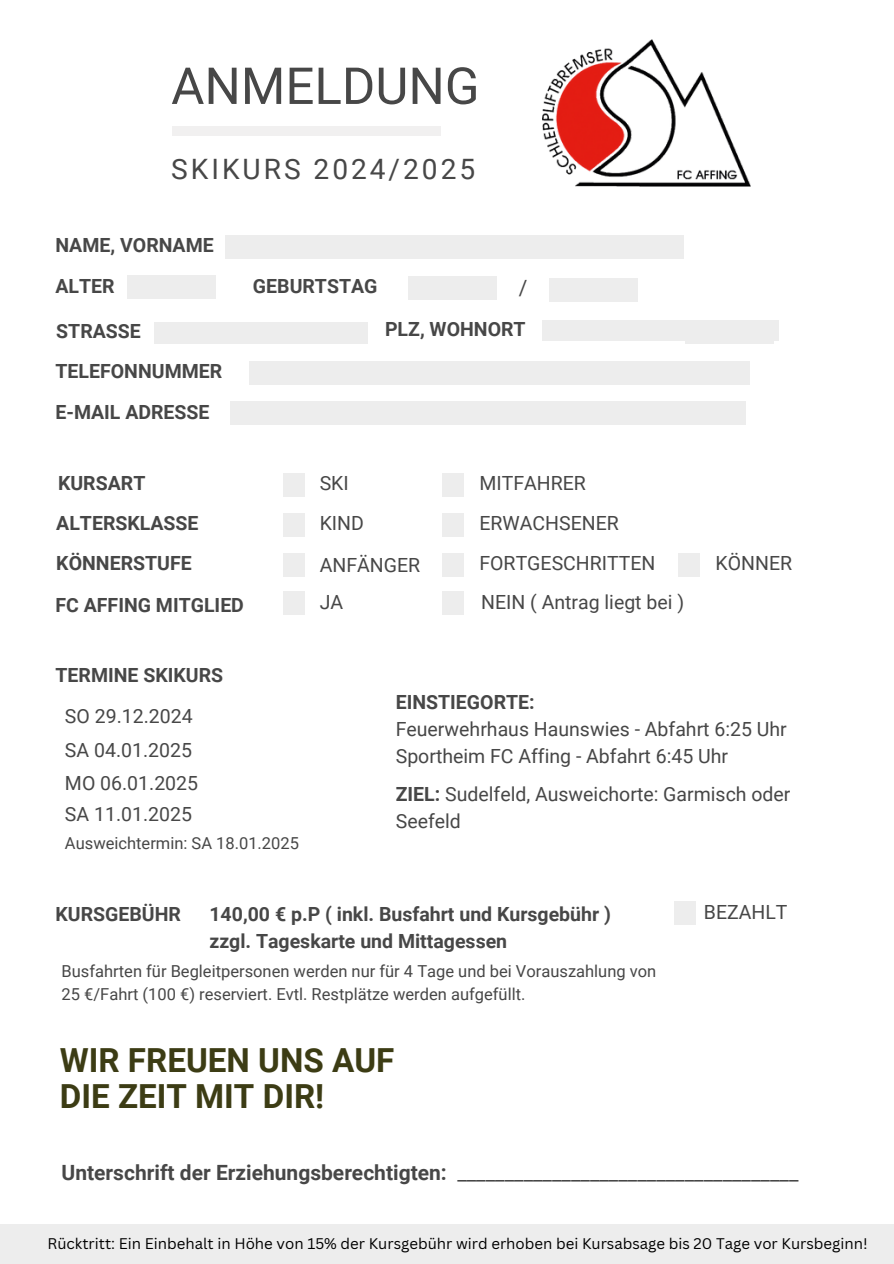
<style>
.page{position:relative;width:894px;height:1264px;background:#fff}
.page>*{position:absolute;margin:0;border:0;box-sizing:border-box;transform-origin:0 0}
.t1{font:51px "Roboto";color:#474747}
.t2{font:700 33.15px/36px "Roboto";color:#3c3c14}
.t3{font:28.05px "Roboto";letter-spacing:.105em;color:#474747}
.t4{font:700 21px "Roboto";color:#474747}
.t5{font:21px "Roboto";color:#474747}
.t6{font:19.5px/27px "Roboto";color:#474747}
.t7{font:700 19.5px/27px "Roboto";color:#474747}
.t8{font:16.5px "Roboto";color:#474747}
.t9{font:15px "Canva Sans";color:#000}
.s1{font-weight:700}
.s2{font-weight:400}
</style>
<div class="page">
<div style="left:172px;top:126px;width:268px;height:9px;background:#f1f0f0"></div>
<div style="left:225px;top:235px;width:458px;height:23px;background:#ededed"></div>
<div style="left:127px;top:275px;width:88px;height:23px;background:#ededed"></div>
<div style="left:408px;top:276px;width:88px;height:23px;background:#ededed"></div>
<div style="left:685px;top:320px;width:88px;height:23px;background:#ededed"></div>
<div style="left:549px;top:278px;width:88px;height:23px;background:#ededed"></div>
<div style="left:249px;top:362px;width:500px;height:23px;background:#ededed"></div>
<div style="left:230px;top:402px;width:516px;height:23px;background:#ededed"></div>
<img style="left:542px;top:39px;width:208px;height:148px">
<div style="left:0;top:1224px;width:893px;height:39px;background:#ededed"></div>
<div style="left:154px;top:322px;width:213px;height:21px;background:#ededed"></div>
<div style="left:542px;top:320px;width:237px;height:20px;background:#ededed"></div>
<div style="left:282px;top:473px;width:22px;height:23px;background:#ededed"></div>
<div style="left:442px;top:473px;width:22px;height:23px;background:#ededed"></div>
<div style="left:282px;top:513px;width:22px;height:23px;background:#ededed"></div>
<div style="left:442px;top:513px;width:22px;height:23px;background:#ededed"></div>
<div style="left:282px;top:553px;width:22px;height:23px;background:#ededed"></div>
<div style="left:442px;top:553px;width:22px;height:23px;background:#ededed"></div>
<div style="left:678px;top:553px;width:22px;height:23px;background:#ededed"></div>
<div style="left:674px;top:901px;width:21px;height:23px;background:#ededed"></div>
<div style="left:282px;top:592px;width:22px;height:23px;background:#ededed"></div>
<div style="left:442px;top:591px;width:22px;height:23px;background:#ededed"></div>
<p class="t1" style="left:171px;top:57px;width:310px">ANMELDUNG</p>
<h5 class="t3" style="left:171px;top:153px;width:305px">SKIKURS 2024/2025</h5>
<h4 class="t7" style="left:55px;top:232px;width:160px">NAME, VORNAME</h4>
<h4 class="t7" style="left:55px;top:273px;width:61px">ALTER</h4>
<h4 class="t7" style="left:253px;top:273px;width:126px">GEBURTSTAG</h4>
<h4 class="t5" style="left:518px;top:275px;width:10px">/</h4>
<h1 class="t7" style="left:56px;top:317px;width:86px">STRASSE</h1>
<h3 class="t7" style="left:385px;top:316px;width:142px">PLZ, WOHNORT</h3>
<p class="t7" style="left:55px;top:357px;width:168px">TELEFONNUMMER</p>
<h5 class="t7" style="left:55px;top:399px;width:155px">E-MAIL ADRESSE</h5>
<h5 class="t7" style="left:58px;top:470px;width:89px">KURSART</h5>
<h4 class="t6" style="left:319px;top:470px;width:31px">SKI</h4>
<h5 class="t6" style="left:479px;top:470px;width:108px">MITFAHRER</h5>
<h5 class="t7" style="left:56px;top:510px;width:144px">ALTERSKLASSE</h5>
<h5 class="t6" style="left:319px;top:510px;width:46px">KIND</h5>
<h5 class="t6" style="left:479px;top:510px;width:141px">ERWACHSENER</h5>
<p class="t7" style="left:56px;top:550px;width:137px">KÖNNERSTUFE</p>
<p class="t6" style="left:319px;top:551px;width:102px">ANFÄNGER</p>
<p class="t6" style="left:479px;top:550px;width:177px">FORTGESCHRITTEN</p>
<p class="t6" style="left:715px;top:550px;width:78px">KÖNNER</p>
<h4 class="t7" style="left:55px;top:591px;width:190px">FC AFFING MITGLIED</h4>
<h5 class="t7" style="left:55px;top:662px;width:169px">TERMINE SKIKURS</h5>
<h4 class="t6" style="left:65px;top:703px;width:129px">SO 29.12.2024</h4>
<h4 class="t6" style="left:65px;top:736px;width:128px">SA 04.01.2025</h4>
<h4 class="t6" style="left:65px;top:769px;width:135px">MO 06.01.2025</h4>
<h4 class="t6" style="left:65px;top:801px;width:128px">SA 11.01.2025</h4>
<p class="t8" style="left:65px;top:833px;width:235px">Ausweichtermin: SA 18.01.2025</p>
<p class="t6" style="left:319px;top:589px;width:25px">JA</p>
<p class="t6" style="left:481px;top:589px;width:204px">NEIN ( Antrag liegt bei )</p>
<h5 class="t7" style="left:395px;top:689px;width:140px">EINSTIEGORTE:</h5>
<h5 class="t6" style="left:395px;top:716px;width:392px">Feuerwehrhaus Haunswies - Abfahrt 6:25 Uhr</h5>
<p class="t6" style="left:395px;top:743px;width:334px">Sportheim FC Affing - Abfahrt 6:45 Uhr</p>
<p class="t6" style="left:395px;top:780px;width:396px"><span class="s1">ZIEL:</span> Sudelfeld, Ausweichorte: Garmisch oder<br>Seefeld</p>
<h4 class="t7" style="left:55px;top:901px;width:127px">KURSGEBÜHR</h4>
<h6 class="t7" style="left:209px;top:901px;width:403px">140,00 € p.P ( inkl. Busfahrt und Kursgebühr ) zzgl. Tageskarte und Mittagessen</h6>
<h5 class="t6" style="left:703px;top:898px;width:85px">BEZAHLT</h5>
<h2 class="t8" style="left:62px;top:961px;width:596px">Busfahrten für Begleitpersonen werden nur für 4 Tage und bei Vorauszahlung von</h2>
<p class="t8" style="left:62px;top:984px;width:465px">25 €/Fahrt (100 €) reserviert. Evtl. Restplätze werden aufgefüllt.</p>
<h5 class="t2" style="left:60px;top:1042px;width:336px">WIR FREUEN UNS AUF<br>DIE ZEIT MIT DIR!</h5>
<h5 class="t4" style="left:62px;top:1160px;width:738px">Unterschrift der Erziehungsberechtigten: <span class="s2">____________________________________</span></h5>
<h4 class="t9" style="left:47px;top:1232px;width:821px">Rücktritt: Ein Einbehalt in Höhe von 15% der Kursgebühr wird erhoben bei Kursabsage bis 20 Tage vor Kursbeginn!</h4>
</div>
